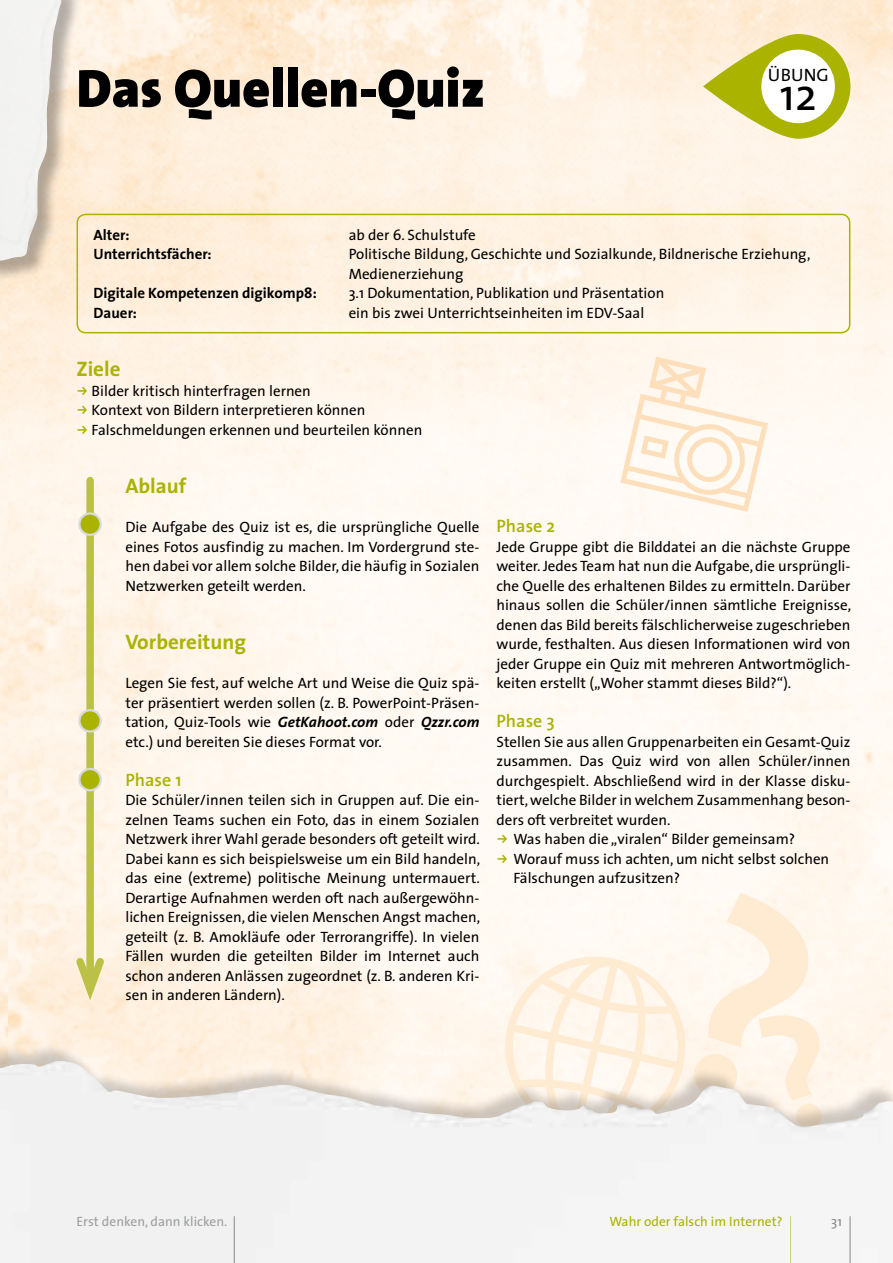
<style>
.page{position:relative;width:893px;height:1263px;background:#fff}
.page>*{position:absolute;margin:0;border:0;box-sizing:border-box;transform-origin:0 0}
.t1{font:900 54px "The Sans";color:#000}
.t2{font:45px "The Sans";color:#000}
.t3{font:700 21px "The Sans";color:#aab300}
.t4{font:600 18px "The Sans";color:#aab300}
.t5{font:18px "The Sans";letter-spacing:.01em;color:#000}
.t6{font:15px/19.5px "The Sans";color:#000;text-align:justify}
.t7{font:700 15px "The Sans";color:#000}
.t8{font:13.5px "The Sans";color:#aab300}
.t9{font:13.5px "The Sans";color:#9c9e9f}
.t10{font:13.5px "The Sans";color:#87888a}
.s1{font-weight:700;font-style:italic}
</style>
<div class="page">
<img style="left:0;top:284px;width:9px;height:757px">
<img style="left:9px;top:0;width:884px;height:1041px">
<div style="left:0;top:0;width:81px;height:284px;background:#000;opacity:.3"></div>
<img style="left:0;top:0;width:61px;height:261px">
<svg style="left:496px;top:893px;width:330px;height:148px"></svg>
<div style="left:0;top:1041px;width:893px;height:222px;background:#000;opacity:.2"></div>
<img style="left:0;top:1061px;width:893px;height:202px">
<svg style="left:620px;top:357px;width:148px;height:155px"></svg>
<svg style="left:703px;top:34px;width:147px;height:105px;background:#c6c74b"></svg>
<div style="left:761px;top:50px;width:74px;height:73px;background:#fff;border-radius:50%"></div>
<div style="left:86px;top:480px;width:8px;height:509px;background:#bbc146"></div>
<svg style="left:70px;top:952px;width:40px;height:59px;background:#ebe2b2"></svg>
<svg style="left:79px;top:710px;width:22px;height:21px"></svg>
<div style="left:78px;top:709px;width:24px;height:24px;border:2px solid #d9dadb;border-radius:50%"></div>
<svg style="left:79px;top:513px;width:22px;height:22px"></svg>
<div style="left:78px;top:512px;width:24px;height:24px;border:2px solid #d9dadb;border-radius:50%"></div>
<div style="left:79px;top:769px;width:22px;height:21px;background:#aab300;border-radius:50%"></div>
<div style="left:78px;top:768px;width:24px;height:23px;border:2px solid #d9dadb;border-radius:50%"></div>
<div style="left:77px;top:214px;width:773px;height:119px;border:2px solid #aab300;border-radius:9px"></div>
<hr style="left:850px;top:1216px;width:1px;height:47px;background:#87888a">
<hr style="left:790px;top:1216px;width:1px;height:47px;background:#ccd078">
<hr style="left:234px;top:1216px;width:1px;height:47px;background:#87888a">
<svg style="left:78px;top:386px;width:9px;height:9px"></svg>
<svg style="left:78px;top:406px;width:9px;height:8px"></svg>
<svg style="left:78px;top:425px;width:9px;height:9px"></svg>
<svg style="left:498px;top:835px;width:27px;height:10px"></svg>
<svg style="left:498px;top:854px;width:27px;height:11px"></svg>
<h1 class="t1" style="left:77px;top:43px;width:410px">Das Quellen-Quiz</h1>
<p class="t5" style="left:768px;top:60px;width:62px">ÜBUNG</p>
<h2 class="t2" style="left:780px;top:57px;width:38px">12</h2>
<p class="t7" style="left:94px;top:222px;width:38px">Alter:</p>
<p class="t6" style="left:349px;top:224px;width:129px">ab der 6. Schulstufe</p>
<p class="t7" style="left:94px;top:242px;width:120px">Unterrichtsfächer:</p>
<p class="t6" style="left:349px;top:244px;width:463px">Politische Bildung, Geschichte und Sozialkunde, Bildnerische Erziehung,<br>Medienerziehung</p>
<p class="t7" style="left:94px;top:281px;width:225px">Digitale Kompetenzen digikomp8:</p>
<p class="t6" style="left:349px;top:283px;width:317px">3.1 Dokumentation, Publikation und Präsentation</p>
<p class="t7" style="left:94px;top:300px;width:45px">Dauer:</p>
<p class="t6" style="left:349px;top:302px;width:297px">ein bis zwei Unterrichtseinheiten im EDV-Saal</p>
<h3 class="t3" style="left:77px;top:351px;width:45px">Ziele</h3>
<p class="t6" style="left:92px;top:380px;width:332px;text-align:left">Bilder kritisch hinterfragen lernen<br>Kontext von Bildern interpretieren können<br>Falschmeldungen erkennen und beurteilen können</p>
<h3 class="t3" style="left:125px;top:468px;width:62px">Ablauf</h3>
<p class="t6" style="left:125px;top:517px;width:355px">Die Aufgabe des Quiz ist es, die ursprüngliche Quelle eines Fotos ausfindig zu machen. Im Vordergrund ste&shy;hen dabei vor allem solche Bilder, die häufig in Sozialen Netzwerken geteilt werden.</p>
<h3 class="t3" style="left:125px;top:624px;width:122px">Vorbereitung</h3>
<p class="t6" style="left:125px;top:673px;width:355px">Legen Sie fest, auf welche Art und Weise die Quiz spä&shy;ter präsentiert werden sollen (z. B. PowerPoint-Präsen&shy;tation, Quiz-Tools wie <span class="s1">GetKahoot.com</span> oder <span class="s1">Qzzr.com </span>etc.) und bereiten Sie dieses Format vor.</p>
<p class="t4" style="left:125px;top:765px;width:58px">Phase 1</p>
<p class="t6" style="left:125px;top:790px;width:356px">Die Schüler/innen teilen sich in Gruppen auf. Die ein&shy;zelnen Teams suchen ein Foto, das in einem Sozialen Netzwerk ihrer Wahl gerade besonders oft geteilt wird.<br>Dabei kann es sich beispielsweise um ein Bild handeln, das eine (extreme) politische Meinung untermauert.<br>Derartige Aufnahmen werden oft nach außergewöhn&shy;lichen Ereignissen, die vielen Menschen Angst machen, geteilt (z. B. Amokläufe oder Terrorangriffe). In vielen Fällen wurden die geteilten Bilder im Internet auch schon anderen Anlässen zugeordnet (z. B. anderen Kri&shy;sen in anderen Ländern).</p>
<p class="t4" style="left:496px;top:511px;width:60px">Phase 2</p>
<p class="t6" style="left:496px;top:536px;width:356px">Jede Gruppe gibt die Bilddatei an die nächste Gruppe weiter. Jedes Team hat nun die Aufgabe, die ursprüngli&shy;che Quelle des erhaltenen Bildes zu ermitteln. Darüber hinaus sollen die Schüler/innen sämtliche Ereignisse, denen das Bild bereits fälschlicherweise zugeschrieben wurde, festhalten. Aus diesen Informationen wird von jeder Gruppe ein Quiz mit mehreren Antwortmöglich&shy;keiten erstellt („Woher stammt dieses Bild?“).</p>
<p class="t4" style="left:496px;top:706px;width:60px">Phase 3</p>
<p class="t6" style="left:496px;top:731px;width:355px">Stellen Sie aus allen Gruppenarbeiten ein Gesamt-Quiz</p>
<p class="t6" style="left:496px;top:751px;width:355px">zusammen. Das Quiz wird von allen Schüler/innen</p>
<p class="t6" style="left:496px;top:770px;width:355px">durchgespielt. Abschließend wird in der Klasse disku-</p>
<p class="t6" style="left:496px;top:790px;width:355px">tiert, welche Bilder in welchem Zusammenhang beson-</p>
<p class="t6" style="left:496px;top:809px;width:176px">ders oft verbreitet wurden.</p>
<p class="t6" style="left:513px;top:829px;width:283px">Was haben die „viralen“ Bilder gemeinsam?</p>
<p class="t6" style="left:513px;top:848px;width:317px">Worauf muss ich achten, um nicht selbst solchen</p>
<p class="t6" style="left:513px;top:868px;width:168px">Fälschungen aufzusitzen?</p>
<p class="t9" style="left:77px;top:1210px;width:152px">Erst denken, dann klicken.</p>
<p class="t8" style="left:609px;top:1210px;width:174px">Wahr oder falsch im Internet?</p>
<p class="t10" style="left:831px;top:1210px;width:12px">31</p>
</div>
